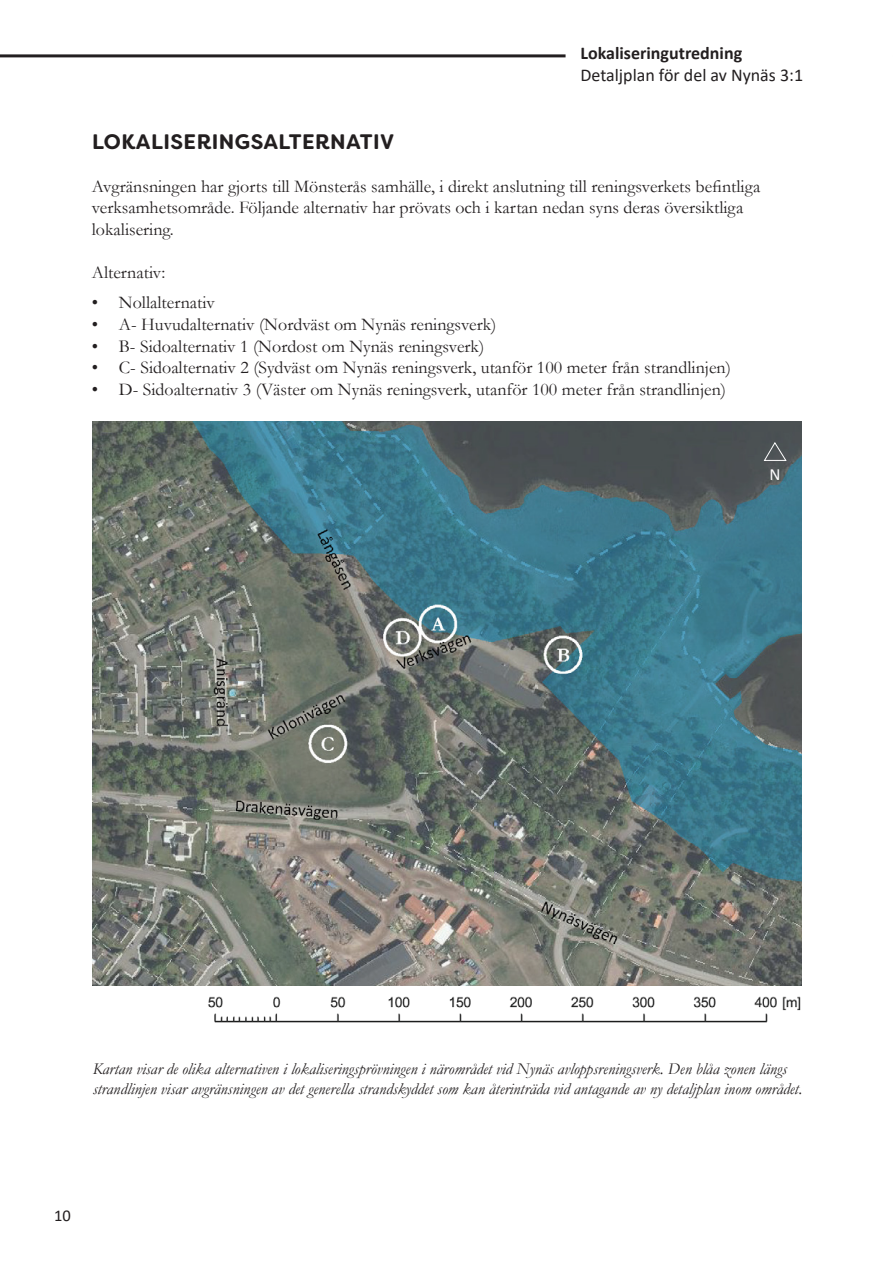
<style>
.page{position:relative;width:893px;height:1263px;background:#fff}
.page>*{position:absolute;margin:0;border:0;box-sizing:border-box;transform-origin:0 0}
.t1{font:700 21px "Filson Soft";letter-spacing:.02em;color:#231f20}
.t2{font:18px/21.6px "Garamond";color:#231f20}
.t3{font:18px "Calibri";color:#231f20}
.t4{font:700 18px "Calibri";color:#231f20}
.t5{font:17.1px "Calibri";color:#fff}
.t6{font:italic 16.5px/19.8px "Garamond";color:#231f20}
.t7{font:16.5px "Calibri";color:#231f20}
</style>
<div class="page">
<hr style="left:0;top:54px;width:566px;height:3px;background:#231f20">
<img style="left:93px;top:422px;width:708px;height:564px">
<img style="left:208px;top:996px;width:593px;height:27px">
<svg style="left:763px;top:441px;width:24px;height:20px"></svg>
<p class="t4" style="left:580px;top:41px;width:163px">Lokaliseringutredning</p>
<p class="t3" style="left:580px;top:63px;width:224px">Detaljplan för del av Nynäs 3:1</p>
<p class="t1" style="left:92px;top:128px;width:304px">LOKALISERINGSALTERNATIV</p>
<p class="t2" style="left:92px;top:175px;width:670px">Avgränsningen har gjorts till Mönsterås samhälle, i direkt anslutning till reningsverkets befintliga verksamhetsområde. Följande alternativ har prövats och i kartan nedan syns deras översiktliga lokalisering.</p>
<p class="t2" style="left:92px;top:261px;width:75px">Alternativ:</p>
<p class="t2" style="left:92px;top:291px;width:124px">• Nollalternativ</p>
<p class="t2" style="left:92px;top:313px;width:406px">• A- Huvudalternativ (Nordväst om Nynäs reningsverk)</p>
<p class="t2" style="left:92px;top:335px;width:394px">• B- Sidoalternativ 1 (Nordost om Nynäs reningsverk)</p>
<p class="t2" style="left:92px;top:356px;width:641px">• C- Sidoalternativ 2 (Sydväst om Nynäs reningsverk, utanför 100 meter från strandlinjen)</p>
<p class="t2" style="left:92px;top:378px;width:636px">• D- Sidoalternativ 3 (Väster om Nynäs reningsverk, utanför 100 meter från strandlinjen)</p>
<p class="t5" style="left:769px;top:463px;width:13px">N</p>
<p class="t6" style="left:93px;top:1058px;width:711px">Kartan visar de olika alternativen i lokaliseringsprövningen i närområdet vid Nynäs avloppsreningsverk. Den blåa zonen längs strandlinjen visar avgränsningen av det generella strandskyddet som kan återinträda vid antagande av ny detaljplan inom området.</p>
<p class="t7" style="left:54px;top:1204px;width:18px">10</p>
</div>
